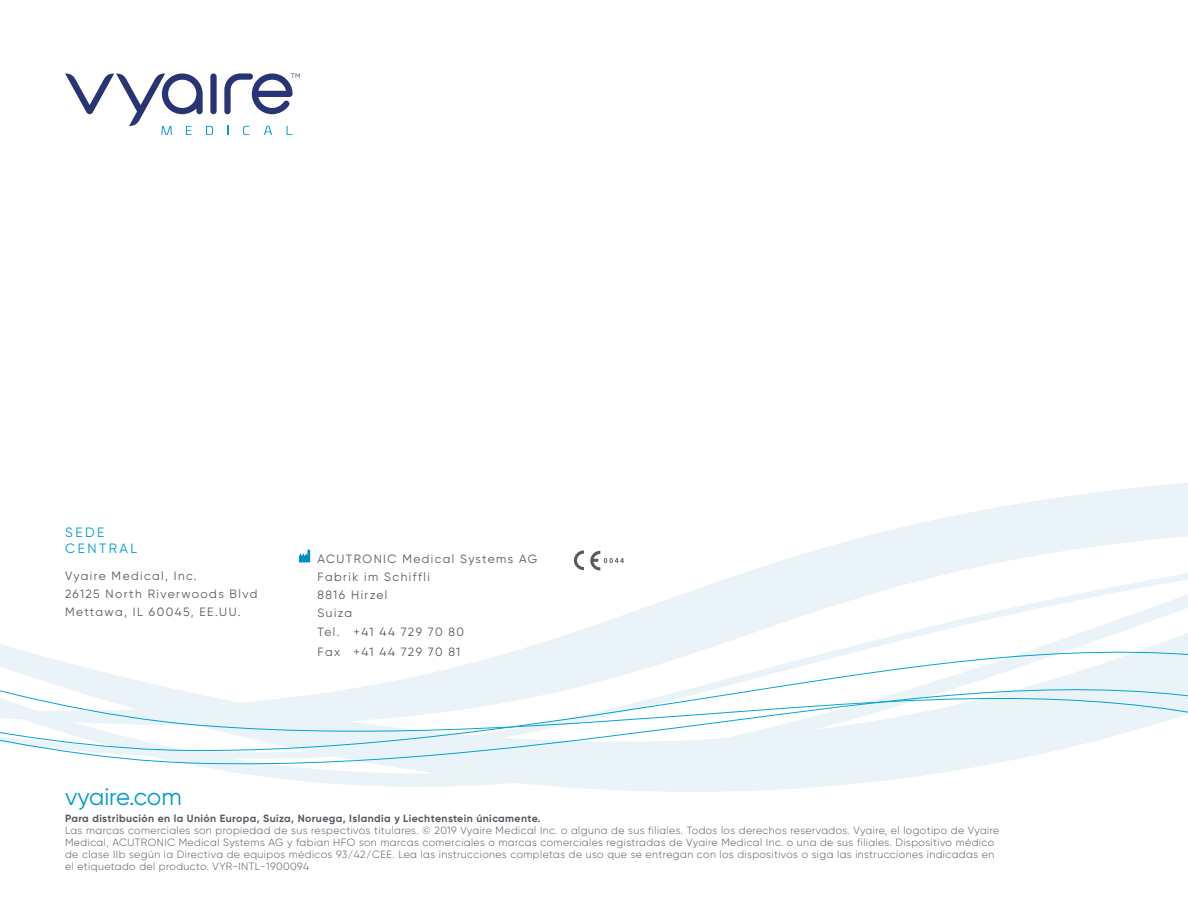
<style>
.page{position:relative;width:1188px;height:918px;background:#fff}
.page>*{position:absolute;margin:0;border:0;box-sizing:border-box;transform-origin:0 0}
.t1{font:24px "Gilroy";color:#009bd0}
.t2{font:13.5px/16.5px "Gilroy";letter-spacing:.185em;color:#009bd0}
.t3{font:12px/18px "Gilroy";letter-spacing:.12em;color:#565a61}
.t4{font:300 10.5px/12px "Gilroy";letter-spacing:.04em;color:#565a61}
.t5{font:700 10.5px "Gilroy";letter-spacing:.04em;color:#565a61}
</style>
<div class="page">
<svg style="left:307px;top:483px;width:881px;height:68px"></svg>
<svg style="left:306px;top:551px;width:755px;height:241px"></svg>
<svg style="left:0;top:554px;width:1188px;height:227px"></svg>
<div style="left:210px;top:73px;width:7px;height:41px;background:#293474;border-radius:3px"></div>
<svg style="left:224px;top:73px;width:76px;height:41px"></svg>
<svg style="left:65px;top:73px;width:148px;height:62px"></svg>
<svg style="left:243px;top:126px;width:6px;height:9px"></svg>
<svg style="left:264px;top:126px;width:8px;height:9px"></svg>
<svg style="left:287px;top:126px;width:5px;height:9px"></svg>
<svg style="left:299px;top:550px;width:11px;height:12px"></svg>
<svg style="left:574px;top:550px;width:10px;height:20px"></svg>
<svg style="left:590px;top:551px;width:34px;height:19px"></svg>
<p class="t2" style="left:65px;top:524px;width:74px">SEDE<br>CENTRAL</p>
<p class="t3" style="left:65px;top:567px;width:194px">Vyaire Medical, Inc.<br>26125 North Riverwoods Blvd<br>Mettawa, IL 60045, EE.UU.</p>
<h1 class="t1" style="left:65px;top:782px;width:118px">vyaire.com</h1>
<p class="t3" style="left:318px;top:550px;width:221px">ACUTRONIC Medical Systems AG<br>Fabrik im Schiffli<br>8816 Hirzel<br>Suiza</p>
<p class="t3" style="left:318px;top:622px;width:148px;line-height:19.5px">Tel. +41 44 729 70 80<br>Fax +41 44 729 70 81</p>
<p class="t5" style="left:65px;top:811px;width:477px">Para distribución en la Unión Europa, Suiza, Noruega, Islandia y Liechtenstein únicamente.</p>
<p class="t4" style="left:65px;top:824px;width:936px">Las marcas comerciales son propiedad de sus respectivos titulares. © 2019 Vyaire Medical Inc. o alguna de sus filiales. Todos los derechos reservados. Vyaire, el logotipo de Vyaire Medical, ACUTRONIC Medical Systems AG y fabian HFO son marcas comerciales o marcas comerciales registradas de Vyaire Medical Inc. o una de sus filiales. Dispositivo médico de clase IIb según la Directiva de equipos médicos 93/42/CEE. Lea las instrucciones completas de uso que se entregan con los dispositivos o siga las instrucciones indicadas en el etiquetado del producto. VYR-INTL-1900094</p>
</div>
